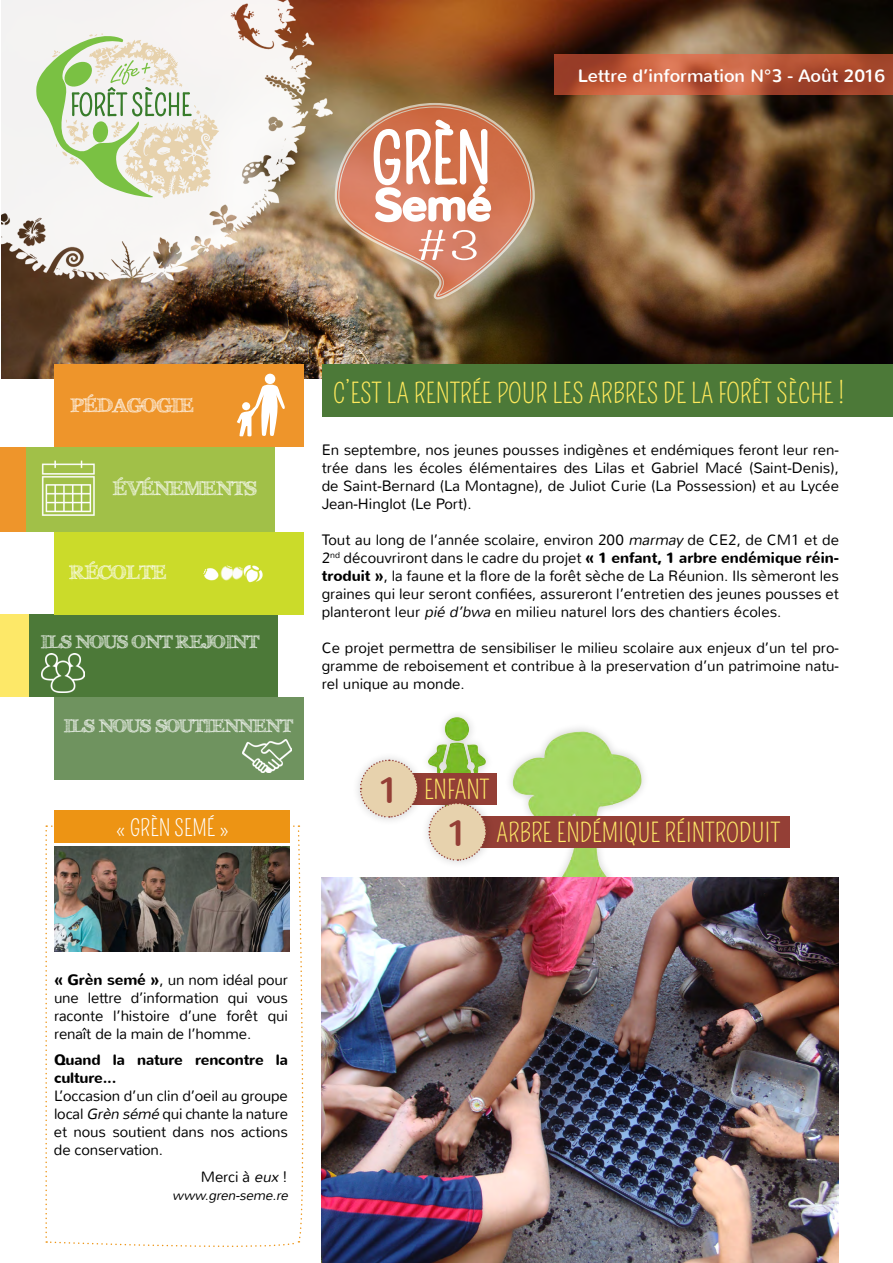
<style>
.page{position:relative;width:893px;height:1263px;background:#fff}
.page>*{position:absolute;margin:0;border:0;box-sizing:border-box;transform-origin:0 0}
.t1{font:43.5px "Nunito";color:#fff}
.t2{font:37.5px "Pompiere";color:#fff;scale:2 1}
.t3{font:36.75px "Nunito";color:#943f36}
.t4{font:27px "Pompiere";color:#ffe95c}
.t5{font:25.8px "Pompiere";color:#fde868}
.t6{font:22.5px "Pompiere";color:#fff}
.t7{font:700 19.5px "FFF Tusj";color:#fff}
.t8{font:700 18px "FFF Tusj";color:#fff}
.t9{font:18px "Nunito";color:#fff}
.t10{font:300 15px/18px "Nunito";color:#000;text-align:justify}
.t11{font:700 15px/18px "Nunito";letter-spacing:-.01em;color:#000}
.t12{font:italic 300 13.5px "Nunito";color:#000}
.s1{font-style:italic}
.s2{font-weight:700}
</style>
<div class="page">
<img style="left:1px;top:1px;width:892px;height:377px">
<img style="left:495px;top:728px;width:149px;height:149px">
<div style="left:28px;top:615px;width:250px;height:82px;background:#4c7938"></div>
<div style="left:0;top:615px;width:28px;height:82px;background:#fde868"></div>
<div style="left:54px;top:532px;width:250px;height:83px;background:#cbdb2a"></div>
<div style="left:54px;top:697px;width:250px;height:83px;background:#6f935f"></div>
<div style="left:54px;top:364px;width:250px;height:83px;background:#ee952b"></div>
<div style="left:25px;top:447px;width:250px;height:85px;background:#a1c048"></div>
<div style="left:0;top:447px;width:25px;height:85px;background:#ee952b"></div>
<svg style="left:554px;top:54px;width:339px;height:41px;background:#b65437"></svg>
<img style="left:1px;top:0;width:340px;height:282px">
<svg style="left:36px;top:32px;width:183px;height:167px"></svg>
<img style="left:41px;top:460px;width:54px;height:56px">
<div style="left:323px;top:364px;width:570px;height:53px;background:#4c7938"></div>
<img style="left:334px;top:102px;width:202px;height:243px">
<svg style="left:237px;top:373px;width:48px;height:64px"></svg>
<img style="left:203px;top:568px;width:13px;height:13px">
<img style="left:216px;top:566px;width:10px;height:15px">
<img style="left:226px;top:565px;width:14px;height:16px">
<img style="left:240px;top:565px;width:23px;height:18px">
<img style="left:322px;top:877px;width:517px;height:386px">
<img style="left:428px;top:715px;width:59px;height:58px">
<div style="left:410px;top:773px;width:86px;height:31px;background:#943f36"></div>
<div style="left:478px;top:816px;width:312px;height:31px;background:#943f36"></div>
<div style="left:351px;top:751px;width:75px;height:75px;background:#000;opacity:.2"></div>
<svg style="left:359px;top:759px;width:60px;height:59px"></svg>
<div style="left:420px;top:794px;width:75px;height:75px;background:#000;opacity:.2"></div>
<svg style="left:428px;top:802px;width:59px;height:59px"></svg>
<div style="left:54px;top:810px;width:236px;height:32px;background:#ed9414"></div>
<svg style="left:45px;top:825px;width:259px;height:422px"></svg>
<img style="left:54px;top:846px;width:236px;height:105px">
<img style="left:41px;top:654px;width:44px;height:39px">
<img style="left:243px;top:740px;width:49px;height:33px">
<h1 class="t1" style="left:374px;top:177px;width:119px">Semé</h1>
<h2 class="t2" style="left:416px;top:225px;width:34px">#3</h2>
<p class="t9" style="left:578px;top:64px;width:309px">Lettre d’information N°3 - Août 2016</p>
<h3 class="t7" style="left:70px;top:393px;width:125px">PÉDAGOGIE</h3>
<h3 class="t7" style="left:113px;top:477px;width:145px">ÉVÉNEMENTS</h3>
<h3 class="t7" style="left:70px;top:561px;width:98px">RÉCOLTE</h3>
<p class="t8" style="left:41px;top:631px;width:219px">ILS NOUS ONT REJOINT</p>
<p class="t8" style="left:64px;top:715px;width:229px">ILS NOUS SOUTIENNENT</p>
<h3 class="t6" style="left:116px;top:815px;width:115px">« GRÈN SEMÉ »</h3>
<h3 class="t4" style="left:333px;top:377px;width:513px">C’EST LA RENTRÉE POUR LES ARBRES DE LA FORÊT SÈCHE !</h3>
<p class="t10" style="left:322px;top:441px;width:519px">En septembre, nos jeunes pousses indigènes et endémiques feront leur ren&shy;trée dans les écoles élémentaires des Lilas et Gabriel Macé (Saint-Denis), de Saint-Bernard (La Montagne), de Juliot Curie (La Possession) et au Lycée Jean-Hinglot (Le Port).</p>
<p class="t10" style="left:322px;top:531px;width:519px">Tout au long de l’année scolaire, environ 200 <span class="s1">marmay</span> de CE2, de CM1 et de 2<sup>nd</sup> découvriront dans le cadre du projet <span class="s2">« 1 enfant, 1 arbre endémique réin&shy;troduit »</span>, la faune et la flore de la forêt sèche de La Réunion. Ils sèmeront les graines qui leur seront confiées, assureront l’entretien des jeunes pousses et planteront leur <span class="s1">pié d’bwa</span> en milieu naturel lors des chantiers écoles.</p>
<p class="t10" style="left:322px;top:639px;width:519px">Ce projet permettra de sensibiliser le milieu scolaire aux enjeux d’un tel pro&shy;gramme de reboisement et contribue à la preservation d’un patrimoine natu&shy;rel unique au monde.</p>
<h3 class="t3" style="left:377px;top:766px;width:24px">1</h3>
<h3 class="t5" style="left:424px;top:774px;width:12px">ENFANT</h3>
<h3 class="t3" style="left:446px;top:809px;width:24px">1</h3>
<h3 class="t5" style="left:496px;top:818px;width:12px">ARBRE</h3>
<h3 class="t5" style="left:557px;top:818px;width:148px">ENDÉMIQUE RÉINTRODU</h3>
<h3 class="t5" style="left:764px;top:818px;width:17px">IT</h3>
<p class="t10" style="left:54px;top:971px;width:235px"><span class="s2">« Grèn semé »</span>, un nom idéal pour une lettre d’information qui vous raconte l’histoire d’une forêt qui renaît de la main de l’homme.</p>
<p class="t11" style="left:54px;top:1051px;width:235px">Quand la nature rencontre la culture...</p>
<p class="t10" style="left:54px;top:1087px;width:235px">L’occasion d’un clin d’oeil au groupe local <span class="s1">Grèn sémé</span> qui chante la nature et nous soutient dans nos actions de conservation.</p>
<p class="t10" style="left:201px;top:1168px;width:89px">Merci à <span class="s1">eux</span> !</p>
<p class="t12" style="left:172px;top:1187px;width:120px">www.gren-seme.re</p>
</div>
